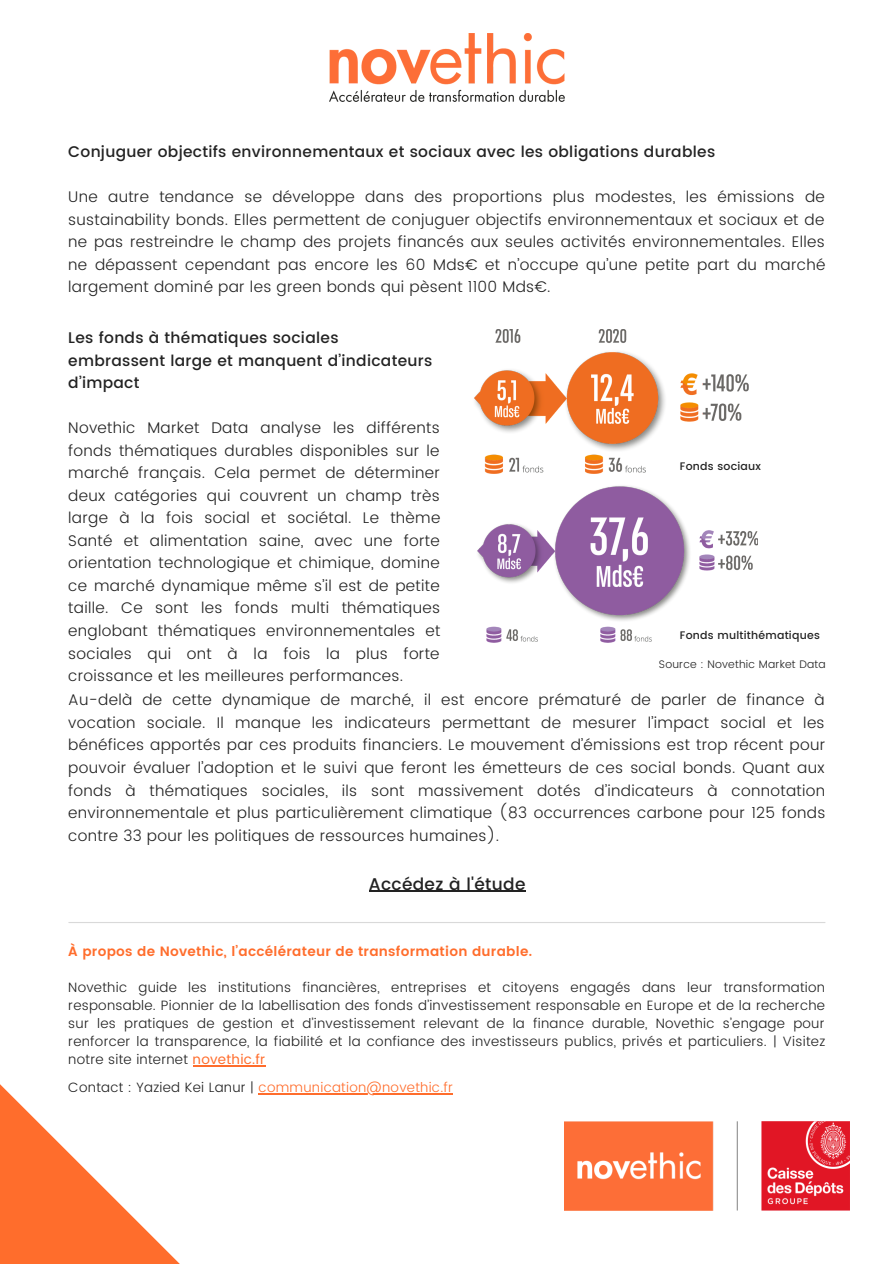
<style>
.page{position:relative;width:894px;height:1264px;background:#fff}
.page>*{position:absolute;margin:0;border:0;box-sizing:border-box;transform-origin:0 0}
.t1{font:500 16.95px "Poppins";letter-spacing:.02em;color:#222}
.t2{font:300 15.45px/22.5px "Poppins";letter-spacing:.02em;color:#222;text-align:justify}
.t3{font:500 15.45px/22.5px "Poppins";letter-spacing:.02em;color:#222}
.t4{font:300 13.5px/18px "Poppins";letter-spacing:.02em;color:#222;text-align:justify}
.t5{font:600 13.5px "Poppins";letter-spacing:.02em;color:#ff6d2c}
.t6{font:300 13.5px "Poppins";letter-spacing:.02em;color:#ff6d2c}
.t7{font:500 10.95px "Poppins";letter-spacing:.02em;color:#222}
.t8{font:300 10.95px "Poppins";letter-spacing:.02em;color:#222}
.s1{font-weight:400;color:#ff6d2c}
.s2{color:#222}
</style>
<div class="page">
<svg style="left:0;top:1065px;width:447px;height:198px"></svg>
<img style="left:329px;top:34px;width:235px;height:67px">
<hr style="left:192px;top:1065px;width:73px;height:1px;background:#ff6d2c">
<img style="left:564px;top:1121px;width:285px;height:89px">
<img style="left:477px;top:486px;width:280px;height:157px">
<hr style="left:258px;top:1093px;width:195px;height:1px;background:#ff6d2c">
<img style="left:474px;top:329px;width:191px;height:145px">
<img style="left:680px;top:373px;width:68px;height:49px">
<hr style="left:69px;top:922px;width:755px;height:1px;background:#d9d9d9">
<hr style="left:369px;top:890px;width:156px;height:1px;background:#222">
<p class="t3" style="left:68px;top:140px;width:648px">Conjuguer objectifs environnementaux et sociaux avec les obligations durables</p>
<p class="t2" style="left:68px;top:185px;width:758px">Une autre tendance se développe dans des proportions plus modestes, les émissions de sustainability bonds. Elles permettent de conjuguer objectifs environnementaux et sociaux et de ne pas restreindre le champ des projets financés aux seules activités environnementales. Elles ne dépassent cependant pas encore les 60 Mds€ et n’occupe qu’une petite part du marché largement dominé par les green bonds qui pèsent 1100 Mds€.</p>
<p class="t3" style="left:68px;top:326px;width:365px">Les fonds à thématiques sociales embrassent large et manquent d’indicateurs d’impact</p>
<p class="t2" style="left:68px;top:416px;width:373px">Novethic Market Data analyse les différents fonds thématiques durables disponibles sur le marché français. Cela permet de déterminer deux catégories qui couvrent un champ très large à la fois social et sociétal. Le thème Santé et alimentation saine, avec une forte orientation technologique et chimique, domine ce marché dynamique même s’il est de petite taille. Ce sont les fonds multi thématiques englobant thématiques environnementales et sociales qui ont à la fois la plus forte croissance et les meilleures performances.</p>
<p class="t7" style="left:679px;top:460px;width:83px">Fonds sociaux</p>
<p class="t7" style="left:679px;top:629px;width:141px">Fonds multithématiques</p>
<p class="t8" style="left:658px;top:658px;width:168px">Source : Novethic Market Data</p>
<p class="t2" style="left:68px;top:688px;width:758px">Au-delà de cette dynamique de marché, il est encore prématuré de parler de finance à vocation sociale. Il manque les indicateurs permettant de mesurer l’impact social et les bénéfices apportés par ces produits financiers. Le mouvement d’émissions est trop récent pour pouvoir évaluer l’adoption et le suivi que feront les émetteurs de ces social bonds. Quant aux fonds à thématiques sociales, ils sont massivement dotés d’indicateurs à connotation environnementale et plus particulièrement climatique (83 occurrences carbone pour 125 fonds contre 33 pour les politiques de ressources humaines).</p>
<p class="t1" style="left:369px;top:873px;width:158px">Accédez à l'étude</p>
<p class="t5" style="left:68px;top:943px;width:465px">À propos de Novethic, l’accélérateur de transformation durable.</p>
<p class="t4" style="left:68px;top:978px;width:758px">Novethic guide les institutions financières, entreprises et citoyens engagés dans leur transformation responsable. Pionnier de la labellisation des fonds d’investissement responsable en Europe et de la recherche sur les pratiques de gestion et d’investissement relevant de la finance durable, Novethic s’engage pour renforcer la transparence, la fiabilité et la confiance des investisseurs publics, privés et particuliers. | Visitez notre site internet <span class="s1">novethic.fr</span></p>
<p class="t6" style="left:68px;top:1079px;width:386px"><span class="s2">Contact : Yazied Kei Lanur |</span> communication@novethic.fr</p>
</div>
